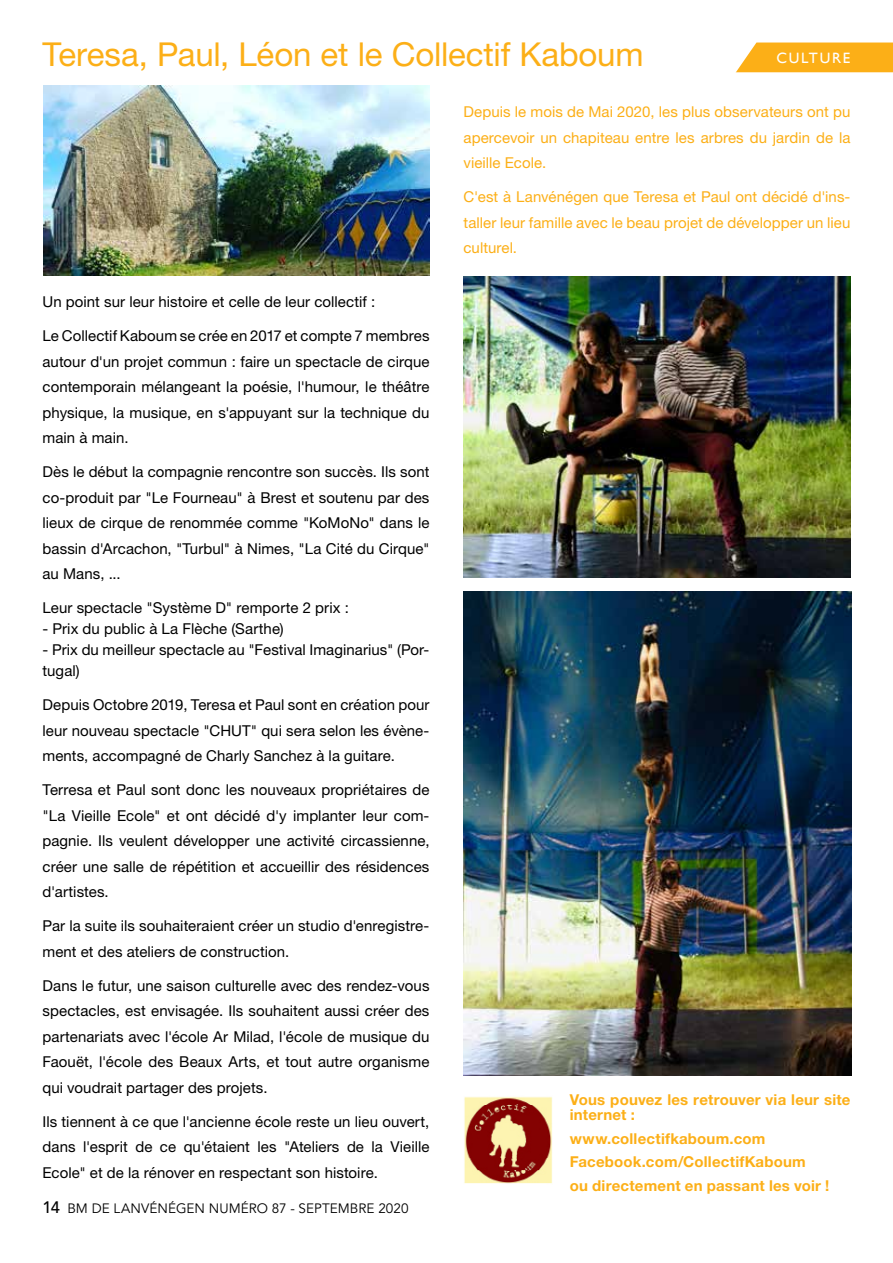
<style>
.page{position:relative;width:893px;height:1263px;background:#fff}
.page>*{position:absolute;margin:0;border:0;box-sizing:border-box;transform-origin:0 0}
.t1{font:33px "Helvetica Neue LT Std";letter-spacing:-.005em;color:#fcaf17}
.t2{font:15px/25.5px "Helvetica Neue LT Std";letter-spacing:.005em;color:#000;text-align:justify}
.t3{font:15px/25.5px "Helvetica Neue LT Std";letter-spacing:.005em;color:#fcaf17;text-align:justify}
.t4{font:700 15px/23.5px "Helvetica Neue LT Std";letter-spacing:.015em;color:#fcaf17}
.t5{font:15px "Gill Sans";letter-spacing:.115em;color:#fff}
.t6{font:13.5px "Avenir LT Std";letter-spacing:.005em;color:#000}
.s1{font-weight:500;font-size:16.5px}
</style>
<div class="page">
<div style="left:736px;top:43px;width:157px;height:29px;background:#fcaf17"></div>
<img style="left:464px;top:1097px;width:88px;height:87px">
<img style="left:463px;top:591px;width:388px;height:485px">
<img style="left:463px;top:276px;width:387px;height:302px">
<img style="left:43px;top:85px;width:386px;height:190px">
<h1 class="t1" style="left:43px;top:35px;width:602px">Teresa, Paul, Léon et le Collectif Kaboum</h1>
<p class="t5" style="left:776px;top:49px;width:76px">CULTURE</p>
<p class="t2" style="left:43px;top:289px;width:334px">Un point sur leur histoire et celle de leur collectif :</p>
<p class="t2" style="left:43px;top:323px;width:388px">Le Collectif Kaboum se crée en 2017 et compte 7 membres autour d'un projet commun : faire un spectacle de cirque contemporain mélangeant la poésie, l'humour, le théâtre physique, la musique, en s'appuyant sur la technique du main à main.</p>
<p class="t2" style="left:43px;top:459px;width:388px">Dès le début la compagnie rencontre son succès. Ils sont co-produit par "Le Fourneau" à Brest et soutenu par des lieux de cirque de renommée comme "KoMoNo" dans le bassin d'Arcachon, "Turbul" à Nimes, "La Cité du Cirque" au Mans, ...</p>
<p class="t2" style="left:43px;top:595px;width:308px">Leur spectacle "Système D" remporte 2 prix :</p>
<p class="t2" style="left:43px;top:616px;width:243px">- Prix du public à La Flèche (Sarthe)</p>
<p class="t2" style="left:43px;top:639px;width:388px;line-height:21px">- Prix du meilleur spectacle au "Festival Imaginarius" (Por&shy;tugal)</p>
<p class="t2" style="left:43px;top:692px;width:388px">Depuis Octobre 2019, Teresa et Paul sont en création pour leur nouveau spectacle "CHUT" qui sera selon les évène&shy;ments, accompagné de Charly Sanchez à la guitare.</p>
<p class="t2" style="left:43px;top:777px;width:388px">Terresa et Paul sont donc les nouveaux propriétaires de "La Vieille Ecole" et ont décidé d'y implanter leur com&shy;pagnie. Ils veulent développer une activité circassienne, créer une salle de répétition et accueillir des résidences d'artistes.</p>
<p class="t2" style="left:43px;top:913px;width:388px">Par la suite ils souhaiteraient créer un studio d'enregistre&shy;ment et des ateliers de construction.</p>
<p class="t2" style="left:43px;top:973px;width:388px">Dans le futur, une saison culturelle avec des rendez-vous spectacles, est envisagée. Ils souhaitent aussi créer des partenariats avec l'école Ar Milad, l'école de musique du Faouët, l'école des Beaux Arts, et tout autre organisme qui voudrait partager des projets.</p>
<p class="t2" style="left:43px;top:1109px;width:388px">Ils tiennent à ce que l'ancienne école reste un lieu ouvert, dans l'esprit de ce qu'étaient les "Ateliers de la Vieille Ecole" et de la rénover en respectant son histoire.</p>
<p class="t6" style="left:43px;top:1200px;width:367px"><span class="s1">14</span> BM DE LANVÉNÉGEN NUMÉRO 87 - SEPTEMBRE 2020</p>
<p class="t3" style="left:463px;top:99px;width:388px">Depuis le mois de Mai 2020, les plus observateurs ont pu apercevoir un chapiteau entre les arbres du jardin de la vieille Ecole.</p>
<p class="t3" style="left:463px;top:184px;width:388px">C'est à Lanvénégen que Teresa et Paul ont décidé d'ins&shy;taller leur famille avec le beau projet de développer un lieu culturel.</p>
<p class="t4" style="left:570px;top:1092px;width:282px;line-height:15px">Vous pouvez les retrouver via leur site internet :</p>
<p class="t4" style="left:570px;top:1126px;width:261px">www.collectifkaboum.com<br>Facebook.com/CollectifKaboum<br>ou directement en passant les voir !</p>
</div>
